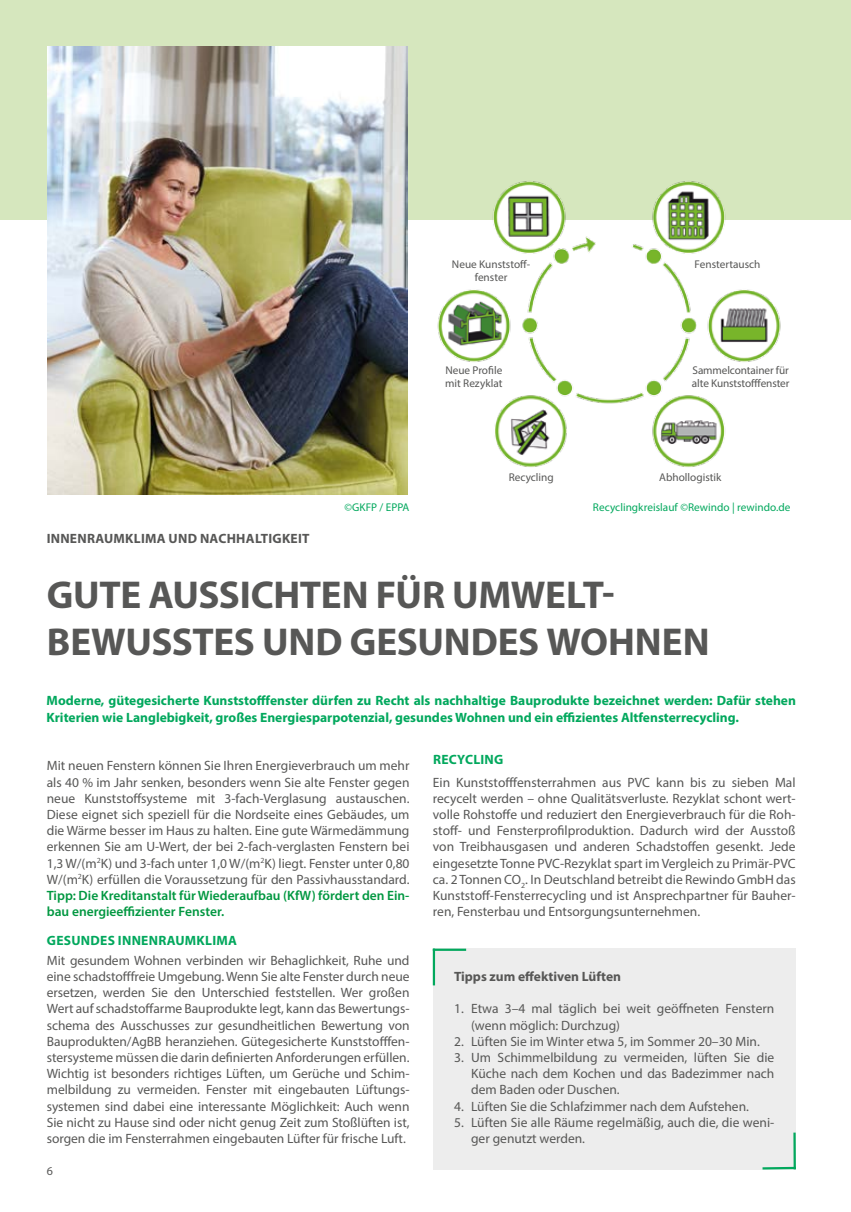
<style>
.page{position:relative;width:851px;height:1212px;background:#fff}
.page>*{position:absolute;margin:0;border:0;box-sizing:border-box;transform-origin:0 0}
.t1{font:700 39px/46.8px "Myriad Pro";letter-spacing:-.005em;color:#575756}
.t2{font:13.5px/16.2px "Myriad Pro";color:#575756;text-align:justify}
.t3{font:700 13.5px/16.2px "Myriad Pro";color:#02a85d}
.t4{font:700 13.5px "Myriad Pro";letter-spacing:.02em;color:#02a85d}
.t5{font:700 13.5px "Myriad Pro";letter-spacing:.02em;color:#575756}
.t6{font:700 13.5px "Myriad Pro";color:#575756}
.t7{font:12px "Myriad Pro";color:#575756}
.t8{font:11.25px/13.5px "Myriad Pro";color:#575756}
.t9{font:11.25px "Myriad Pro";letter-spacing:.005em;color:#02a85d}
.s1{font-weight:600;color:#009740}
</style>
<div class="page">
<hr style="left:850px;top:0;width:1px;height:219px;background:#d6e7be">
<div style="left:0;top:0;width:850px;height:219px;background:#d6e7be"></div>
<img style="left:47px;top:47px;width:360px;height:448px">
<img style="left:433px;top:181px;width:351px;height:286px">
<div style="left:433px;top:948px;width:362px;height:222px;background:#ededed"></div>
<hr style="left:433px;top:948px;width:2px;height:37px;background:#02a85d">
<hr style="left:433px;top:948px;width:33px;height:3px;background:#02a85d">
<hr style="left:793px;top:1132px;width:2px;height:37px;background:#02a85d">
<svg style="left:762px;top:1165px;width:34px;height:5px"></svg>
<p class="t8" style="left:452px;top:257px;width:80px;text-align:center">Neue Kunststoff&shy;fenster</p>
<p class="t8" style="left:694px;top:257px;width:67px">Fenstertausch</p>
<p class="t8" style="left:445px;top:363px;width:59px">Neue Profile mit Rezyklat</p>
<p class="t8" style="left:691px;top:363px;width:99px">Sammelcontainer für alte Kunststofffenster</p>
<p class="t9" style="left:344px;top:500px;width:66px">©GKFP / EPPA</p>
<p class="t8" style="left:508px;top:470px;width:47px">Recycling</p>
<p class="t8" style="left:659px;top:471px;width:64px">Abhollogistik</p>
<p class="t9" style="left:593px;top:500px;width:199px">Recyclingkreislauf ©Rewindo | rewindo.de</p>
<p class="t5" style="left:47px;top:529px;width:264px">INNENRAUMKLIMA UND NACHHALTIGKEIT</p>
<h1 class="t1" style="left:47px;top:570px;width:664px">GUTE AUSSICHTEN FÜR UMWELT-<br>BEWUSSTES UND GESUNDES WOHNEN</h1>
<p class="t3" style="left:47px;top:692px;width:750px">Moderne, gütegesicherte Kunststofffenster dürfen zu Recht als nachhaltige Bauprodukte bezeichnet werden: Dafür stehen<br>Kriterien wie Langlebigkeit, großes Energiesparpotenzial, gesundes Wohnen und ein effizientes Altfensterrecycling.</p>
<p class="t2" style="left:47px;top:757px;width:364px">Mit neuen Fenstern können Sie Ihren Energieverbrauch um mehr als 40 % im Jahr senken, besonders wenn Sie alte Fenster gegen neue Kunststoffsysteme mit 3-fach-Verglasung austauschen.<br>Diese eignet sich speziell für die Nordseite eines Gebäudes, um die Wärme besser im Haus zu halten. Eine gute Wärmedämmung erkennen Sie am U-Wert, der bei 2-fach-verglasten Fenstern bei 1,3 W/(m<sup>2</sup>K) und 3-fach unter 1,0 W/(m<sup>2</sup>K) liegt. Fenster unter 0,80<br>W/(m<sup>2</sup>K) erfüllen die Voraussetzung für den Passivhausstandard.<br><span class="s1">Tipp: Die Kreditanstalt für Wiederaufbau (KfW) fördert den Ein&shy;bau energieeffizienter Fenster.</span></p>
<p class="t4" style="left:47px;top:931px;width:191px">GESUNDES INNENRAUMKLIMA</p>
<p class="t2" style="left:47px;top:952px;width:364px">Mit gesundem Wohnen verbinden wir Behaglichkeit, Ruhe und eine schadstofffreie Umgebung. Wenn Sie alte Fenster durch neue ersetzen, werden Sie den Unterschied feststellen. Wer großen Wert auf schadstoffarme Bauprodukte legt, kann das Bewertungs&shy;schema des Ausschusses zur gesundheitlichen Bewertung von Bauprodukten/AgBB heranziehen. Gütegesicherte Kunststofffen&shy;stersysteme müssen die darin definierten Anforderungen erfüllen.<br>Wichtig ist besonders richtiges Lüften, um Gerüche und Schim&shy;melbildung zu vermeiden. Fenster mit eingebauten Lüftungs&shy;systemen sind dabei eine interessante Möglichkeit: Auch wenn Sie nicht zu Hause sind oder nicht genug Zeit zum Stoßlüften ist, sorgen die im Fensterrahmen eingebauten Lüfter für frische Luft.</p>
<p class="t7" style="left:47px;top:1164px;width:8px">6</p>
<p class="t4" style="left:433px;top:751px;width:72px">RECYCLING</p>
<p class="t2" style="left:433px;top:774px;width:364px">Ein Kunststofffensterrahmen aus PVC kann bis zu sieben Mal recycelt werden – ohne Qualitätsverluste. Rezyklat schont wert&shy;volle Rohstoffe und reduziert den Energieverbrauch für die Roh&shy;stoff- und Fensterprofilproduktion. Dadurch wird der Ausstoß von Treibhausgasen und anderen Schadstoffen gesenkt. Jede eingesetzte Tonne PVC-Rezyklat spart im Vergleich zu Primär-PVC ca. 2 Tonnen CO<sub>2</sub>. In Deutschland betreibt die Rewindo GmbH das Kunststoff-Fensterrecycling und ist Ansprechpartner für Bauher&shy;ren, Fensterbau und Entsorgungsunternehmen.</p>
<p class="t6" style="left:454px;top:968px;width:168px">Tipps zum effektiven Lüften</p>
<p class="t2" style="left:471px;top:1000px;width:305px;text-indent:-17px">1. Etwa 3–4 mal täglich bei weit geöffneten Fenstern (wenn möglich: Durchzug)</p>
<p class="t2" style="left:454px;top:1033px;width:307px">2. Lüften Sie im Winter etwa 5, im Sommer 20–30 Min.</p>
<p class="t2" style="left:471px;top:1049px;width:305px;text-indent:-17px">3. Um Schimmelbildung zu vermeiden, lüften Sie die Küche nach dem Kochen und das Badezimmer nach dem Baden oder Duschen.</p>
<p class="t2" style="left:454px;top:1098px;width:296px">4. Lüften Sie die Schlafzimmer nach dem Aufstehen.</p>
<p class="t2" style="left:471px;top:1114px;width:305px;text-indent:-17px">5. Lüften Sie alle Räume regelmäßig, auch die, die weni&shy;ger genutzt werden.</p>
</div>
